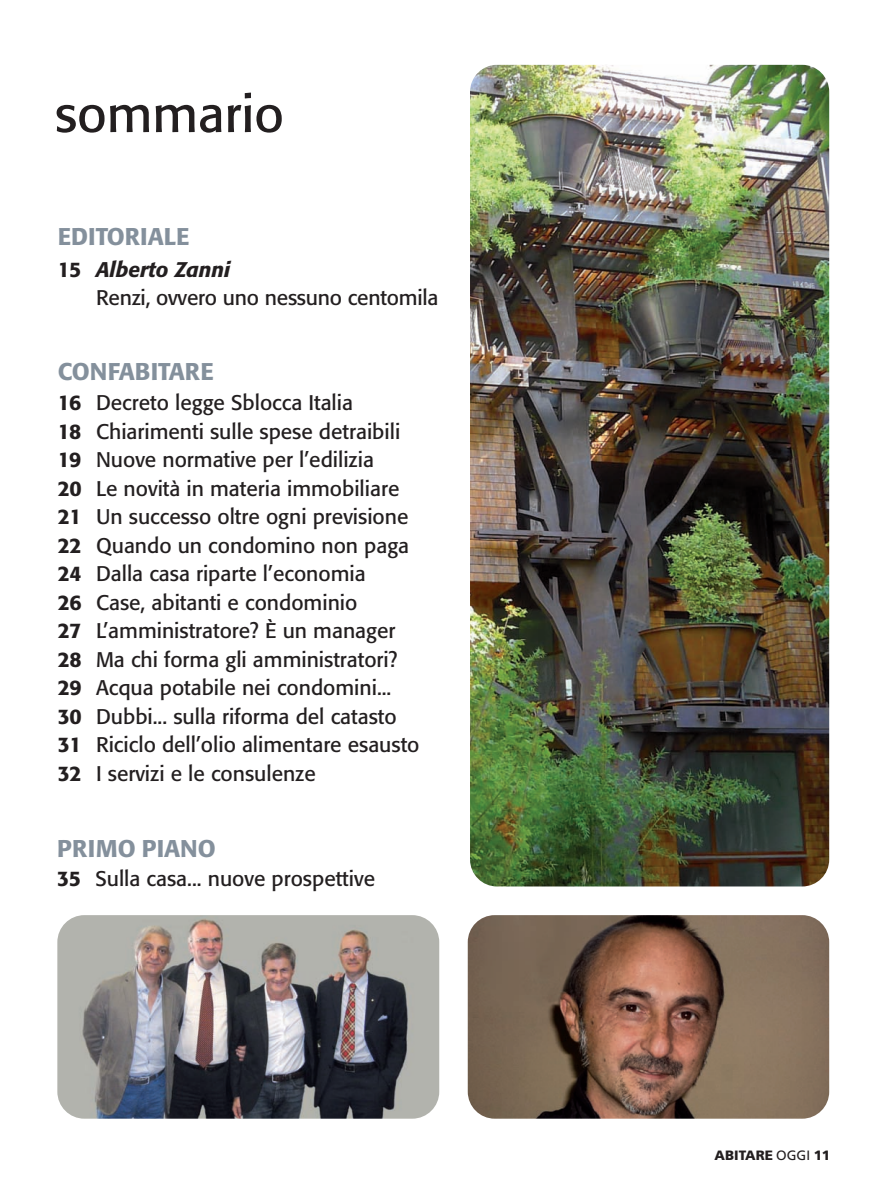
<style>
.page{position:relative;width:893px;height:1191px;background:#fff}
.page>*{position:absolute;margin:0;border:0;box-sizing:border-box;transform-origin:0 0}
.t1{font:51px "Formata";color:#231f20}
.t2{font:500 24px "Formata";color:#84909c}
.t3{font:21px/28.5px "Formata";color:#231f20}
.t4{font:900 13.5px "Frutiger";color:#231f20}
.s1{font-weight:500}
.s2{font-weight:500;font-style:italic}
.s3{font-weight:400}
</style>
<div class="page">
<img style="left:57px;top:915px;width:382px;height:203px;border-radius:27px">
<img style="left:470px;top:65px;width:359px;height:821px;border-radius:27px">
<img style="left:468px;top:915px;width:361px;height:203px;border-radius:27px">
<h1 class="t1" style="left:55px;top:93px;width:231px">sommario</h1>
<p class="t2" style="left:58px;top:226px;width:133px">EDITORIALE</p>
<p class="t3" style="left:96px;top:257px;width:344px;text-indent:-38px"><span class="s1">15</span> <span class="s2">Alberto Zanni<br></span>Renzi, ovvero uno nessuno centomila</p>
<p class="t2" style="left:58px;top:361px;width:158px">CONFABITARE</p>
<p class="t3" style="left:58px;top:390px;width:363px"><span class="s1">16</span> Decreto legge Sblocca Italia<br><span class="s1">18</span> Chiarimenti sulle spese detraibili <span class="s1">19</span> Nuove normative per l’edilizia<br><span class="s1">20</span> Le novità in materia immobiliare <span class="s1">21</span> Un successo oltre ogni previsione <span class="s1">22</span> Quando un condomino non paga <span class="s1">24</span> Dalla casa riparte l’economia<br><span class="s1">26</span> Case, abitanti e condominio<br><span class="s1">27</span> L’amministratore? È un manager <span class="s1">28</span> Ma chi forma gli amministratori?<br><span class="s1">29</span> Acqua potabile nei condomini...<br><span class="s1">30</span> Dubbi... sulla riforma del catasto <span class="s1">31</span> Riciclo dell’olio alimentare esausto <span class="s1">32</span> I servizi e le consulenze</p>
<p class="t2" style="left:57px;top:838px;width:160px">PRIMO PIANO</p>
<p class="t3" style="left:57px;top:866px;width:319px"><span class="s1">35</span> Sulla casa... nuove prospettive</p>
<p class="t4" style="left:715px;top:1150px;width:117px">ABITARE <span class="s3">OGGI</span> 11</p>
</div>
